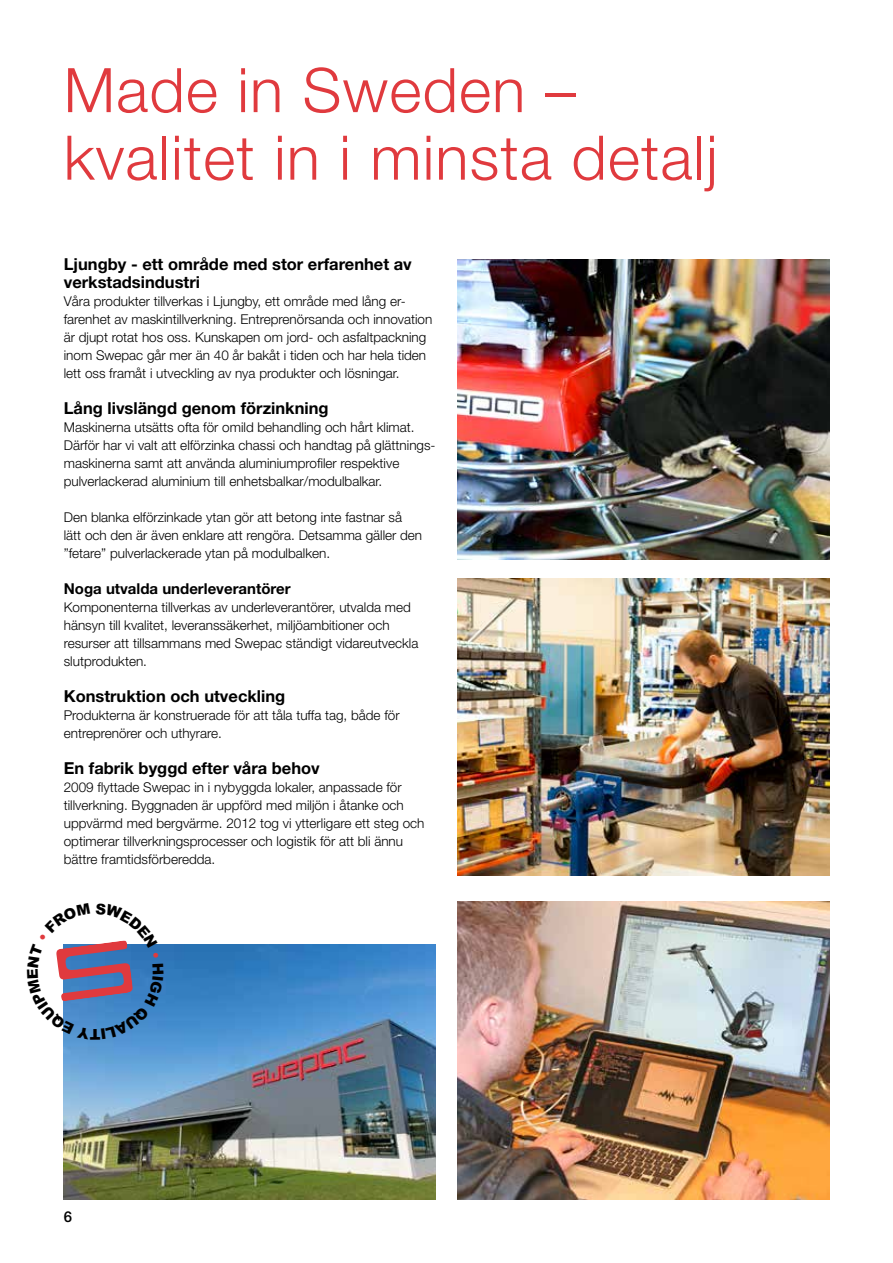
<style>
.page{position:relative;width:893px;height:1263px;background:#fff}
.page>*{position:absolute;margin:0;border:0;box-sizing:border-box;transform-origin:0 0}
.t1{font:300 61.5px/67.5px "Helvetica Neue";letter-spacing:.02em;color:#e03a3e}
.t2{font:700 16.5px/18px "Helvetica Neue";color:#000}
.t3{font:700 15px "Helvetica Neue";color:#000}
.t4{font:500 15px "Helvetica Neue";color:#000}
.t5{font:900 14.85px "Arial";color:#000}
.t6{font:300 13.5px/18px "Helvetica Neue";color:#000}
</style>
<div class="page">
<img style="left:64px;top:944px;width:372px;height:255px">
<img style="left:457px;top:578px;width:372px;height:297px">
<img style="left:457px;top:259px;width:372px;height:300px">
<img style="left:457px;top:901px;width:372px;height:298px">
<svg style="left:56px;top:940px;width:108px;height:99px;background:#6e81b1"></svg>
<h1 class="t1" style="left:64px;top:55px;width:655px">Made in Sweden – kvalitet in i minsta detalj</h1>
<p class="t2" style="left:64px;top:255px;width:350px">Ljungby - ett område med stor erfarenhet av verkstadsindustri</p>
<p class="t6" style="left:64px;top:292px;width:370px">Våra produkter tillverkas i Ljungby, ett område med lång er&shy;farenhet av maskintillverkning. Entreprenörsanda och innovation är djupt rotat hos oss. Kunskapen om jord- och asfaltpackning inom Swepac går mer än 40 år bakåt i tiden och har hela tiden lett oss framåt i utveckling av nya produkter och lösningar.</p>
<p class="t2" style="left:64px;top:399px;width:266px">Lång livslängd genom förzinkning</p>
<p class="t6" style="left:64px;top:418px;width:373px">Maskinerna utsätts ofta för omild behandling och hårt klimat.<br>Därför har vi valt att elförzinka chassi och handtag på glättnings&shy;maskinerna samt att använda aluminiumprofiler respektive pulverlackerad aluminium till enhetsbalkar/modulbalkar.</p>
<p class="t6" style="left:64px;top:508px;width:360px">Den blanka elförzinkade ytan gör att betong inte fastnar så lätt och den är även enklare att rengöra. Detsamma gäller den ”fetare” pulverlackerade ytan på modulbalken.</p>
<p class="t3" style="left:64px;top:580px;width:228px">Noga utvalda underleverantörer</p>
<p class="t6" style="left:64px;top:598px;width:356px">Komponenterna tillverkas av underleverantörer, utvalda med hänsyn till kvalitet, leveranssäkerhet, miljöambitioner och resurser att tillsammans med Swepac ständigt vidareutveckla slutprodukten.</p>
<p class="t2" style="left:64px;top:687px;width:223px">Konstruktion och utveckling</p>
<p class="t6" style="left:64px;top:706px;width:337px">Produkterna är konstruerade för att tåla tuffa tag, både för entreprenörer och uthyrare.</p>
<p class="t2" style="left:64px;top:759px;width:258px">En fabrik byggd efter våra behov</p>
<p class="t6" style="left:64px;top:778px;width:362px">2009 flyttade Swepac in i nybyggda lokaler, anpassade för tillverkning. Byggnaden är uppförd med miljön i åtanke och uppvärmd med bergvärme. 2012 tog vi ytterligare ett steg och optimerar tillverkningsprocesser och logistik för att bli ännu bättre framtidsförberedda.</p>
<p class="t5" style="left:100px;top:1045px;width:12px;rotate:180deg">T</p>
<p class="t4" style="left:64px;top:1207px;width:10px">6</p>
</div>
